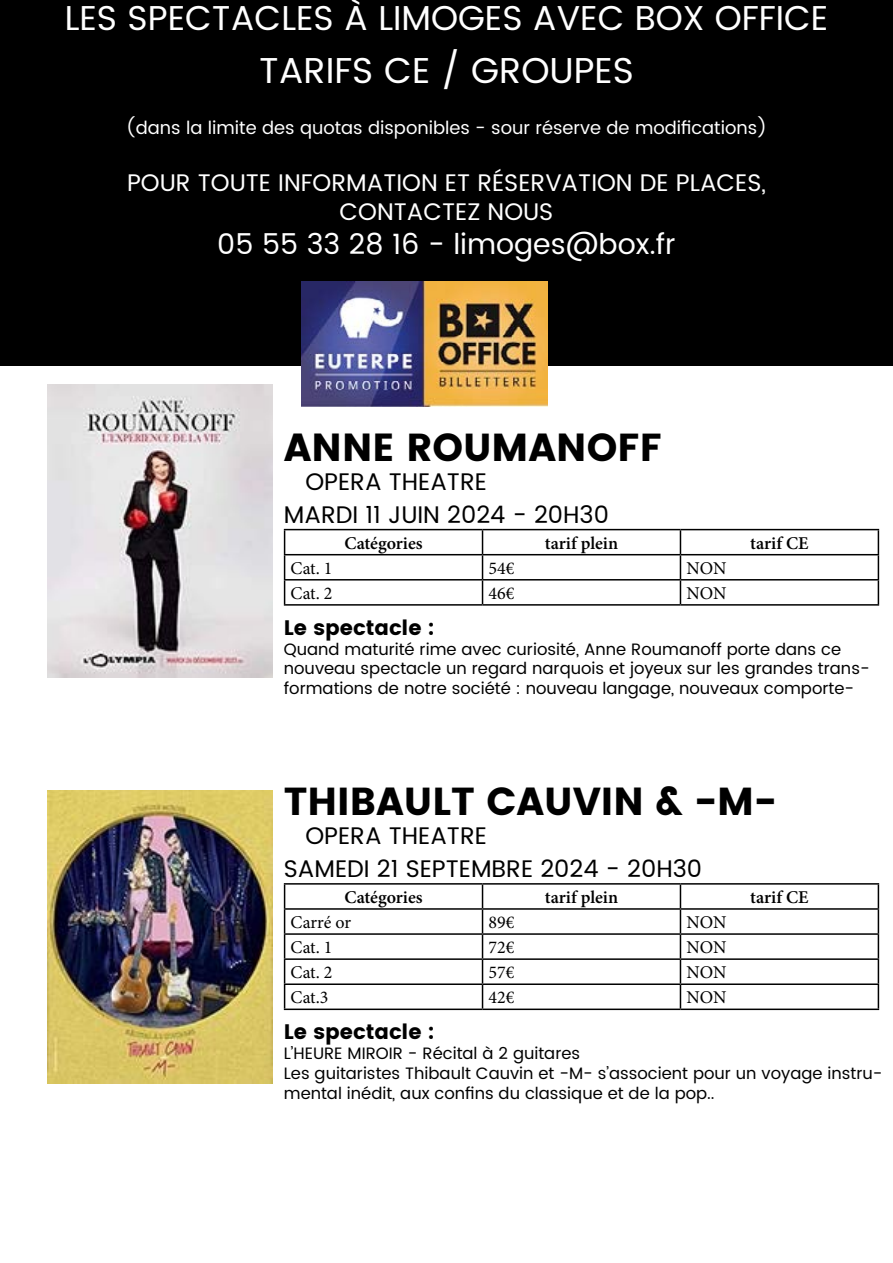
<style>
.page{position:relative;width:893px;height:1263px;background:#fff}
.page>*{position:absolute;margin:0;border:0;box-sizing:border-box;transform-origin:0 0}
.t1{font:39px "Poppins";color:#000}
.t2{font:36px "Poppins";color:#fff}
.t3{font:34.5px "Poppins";color:#fff}
.t4{font:28.5px "Poppins";color:#fff}
.t5{font:24px/33px "Poppins";color:#000}
.t6{font:24px/28.8px "Poppins";color:#fff;text-align:center}
.t7{font:21px "Poppins";color:#000}
.t8{font:18px "Minion Pro";letter-spacing:-.005em;color:#000}
.t9{font:18px "Poppins";color:#fff}
.t10{font:600 18px "Minion Pro";color:#000}
.t11{font:16.5px/19.8px "Poppins";color:#000}
</style>
<div class="page">
<div style="left:0;top:0;width:893px;height:366px;background:#000"></div>
<img style="left:302px;top:282px;width:245px;height:124px">
<img style="left:47px;top:385px;width:225px;height:292px">
<hr style="left:284px;top:529px;width:198px;height:1px;background:#000">
<hr style="left:482px;top:529px;width:198px;height:1px;background:#000">
<hr style="left:680px;top:529px;width:199px;height:1px;background:#000">
<hr style="left:284px;top:554px;width:198px;height:1px;background:#000">
<hr style="left:482px;top:554px;width:198px;height:1px;background:#000">
<hr style="left:680px;top:554px;width:199px;height:1px;background:#000">
<hr style="left:284px;top:579px;width:198px;height:1px;background:#000">
<svg style="left:284px;top:530px;width:1px;height:74px"></svg>
<hr style="left:482px;top:579px;width:198px;height:1px;background:#000">
<svg style="left:482px;top:530px;width:1px;height:74px"></svg>
<hr style="left:680px;top:579px;width:199px;height:1px;background:#000">
<svg style="left:680px;top:530px;width:1px;height:74px"></svg>
<svg style="left:878px;top:530px;width:1px;height:74px"></svg>
<hr style="left:284px;top:604px;width:198px;height:2px;background:#000">
<hr style="left:482px;top:604px;width:198px;height:2px;background:#000">
<hr style="left:680px;top:604px;width:199px;height:2px;background:#000">
<img style="left:47px;top:791px;width:225px;height:292px">
<hr style="left:284px;top:883px;width:198px;height:2px;background:#000">
<hr style="left:482px;top:883px;width:198px;height:2px;background:#000">
<hr style="left:680px;top:883px;width:199px;height:2px;background:#000">
<hr style="left:284px;top:908px;width:198px;height:2px;background:#000">
<hr style="left:482px;top:908px;width:198px;height:2px;background:#000">
<hr style="left:680px;top:908px;width:199px;height:2px;background:#000">
<hr style="left:284px;top:933px;width:198px;height:2px;background:#000">
<hr style="left:482px;top:933px;width:198px;height:2px;background:#000">
<hr style="left:680px;top:933px;width:199px;height:2px;background:#000">
<hr style="left:284px;top:958px;width:198px;height:2px;background:#000">
<hr style="left:482px;top:958px;width:198px;height:2px;background:#000">
<hr style="left:680px;top:958px;width:199px;height:2px;background:#000">
<hr style="left:284px;top:983px;width:198px;height:2px;background:#000">
<svg style="left:284px;top:885px;width:1px;height:123px"></svg>
<hr style="left:482px;top:983px;width:198px;height:2px;background:#000">
<svg style="left:482px;top:885px;width:1px;height:123px"></svg>
<hr style="left:680px;top:983px;width:199px;height:2px;background:#000">
<svg style="left:680px;top:885px;width:1px;height:123px"></svg>
<svg style="left:878px;top:885px;width:1px;height:123px"></svg>
<hr style="left:284px;top:1008px;width:198px;height:2px;background:#000">
<hr style="left:482px;top:1008px;width:198px;height:2px;background:#000">
<hr style="left:680px;top:1008px;width:199px;height:2px;background:#000">
<h3 class="t3" style="left:65px;top:-7px;width:765px">LES SPECTACLES à LIMOGES AVEC BOX OFFICE</h3>
<h2 class="t2" style="left:259px;top:44px;width:376px">TARIFS CE / GROUPES</h2>
<p class="t9" style="left:126px;top:114px;width:643px">(dans la limite des quotas disponibles - sour réserve de modifications)</p>
<h3 class="t6" style="left:127px;top:169px;width:640px">POUR TOUTE INFORMATION ET RÉSERVATION DE PLACES,<br>CONTACTEZ NOUS</h3>
<h3 class="t4" style="left:217px;top:224px;width:460px">05 55 33 28 16 - limoges@box.fr</h3>
<h1 class="t1" style="left:284px;top:425px;width:380px">ANNE ROUMANOFF</h1>
<h3 class="t5" style="left:284px;top:466px;width:327px;text-indent:22px">OPERA THEATRE<br>MARDI 11 JUIN 2024 - 20H30</h3>
<p class="t10" style="left:344px;top:530px;width:80px">Catégories</p>
<p class="t10" style="left:545px;top:530px;width:75px">tarif plein</p>
<p class="t10" style="left:750px;top:530px;width:60px">tarif CE</p>
<p class="t8" style="left:291px;top:556px;width:44px">Cat. 1</p>
<p class="t8" style="left:488px;top:556px;width:27px">54€</p>
<p class="t8" style="left:686px;top:556px;width:41px">NON</p>
<p class="t8" style="left:291px;top:581px;width:44px">Cat. 2</p>
<p class="t8" style="left:488px;top:581px;width:27px">46€</p>
<p class="t8" style="left:686px;top:581px;width:41px">NON</p>
<p class="t7" style="left:284px;top:615px;width:152px">Le spectacle :</p>
<p class="t11" style="left:284px;top:639px;width:587px">Quand maturité rime avec curiosité, Anne Roumanoff porte dans ce nouveau spectacle un regard narquois et joyeux sur les grandes trans&shy;formations de notre société : nouveau langage, nouveaux comporte-</p>
<h1 class="t1" style="left:284px;top:779px;width:494px">THIBAULT CAUVIN &amp; -M-</h1>
<h3 class="t5" style="left:284px;top:820px;width:420px;text-indent:22px">OPERA THEATRE<br>SAMEDI 21 SEPTEMBRE 2024 - 20H30</h3>
<p class="t10" style="left:344px;top:885px;width:80px">Catégories</p>
<p class="t10" style="left:545px;top:885px;width:75px">tarif plein</p>
<p class="t10" style="left:750px;top:885px;width:60px">tarif CE</p>
<p class="t8" style="left:291px;top:910px;width:62px">Carré or</p>
<p class="t8" style="left:488px;top:910px;width:27px">89€</p>
<p class="t8" style="left:686px;top:910px;width:41px">NON</p>
<p class="t8" style="left:291px;top:935px;width:44px">Cat. 1</p>
<p class="t8" style="left:488px;top:935px;width:27px">72€</p>
<p class="t8" style="left:686px;top:935px;width:41px">NON</p>
<p class="t8" style="left:291px;top:960px;width:44px">Cat. 2</p>
<p class="t8" style="left:488px;top:960px;width:27px">57€</p>
<p class="t8" style="left:686px;top:960px;width:41px">NON</p>
<p class="t8" style="left:291px;top:985px;width:39px">Cat.3</p>
<p class="t8" style="left:488px;top:985px;width:27px">42€</p>
<p class="t8" style="left:686px;top:985px;width:41px">NON</p>
<p class="t7" style="left:284px;top:1020px;width:152px">Le spectacle :</p>
<p class="t11" style="left:284px;top:1044px;width:600px">L’HEURE MIROIR - Récital à 2 guitares<br>Les guitaristes Thibault Cauvin et -M- s’associent pour un voyage instru&shy;mental inédit, aux confins du classique et de la pop..</p>
</div>
